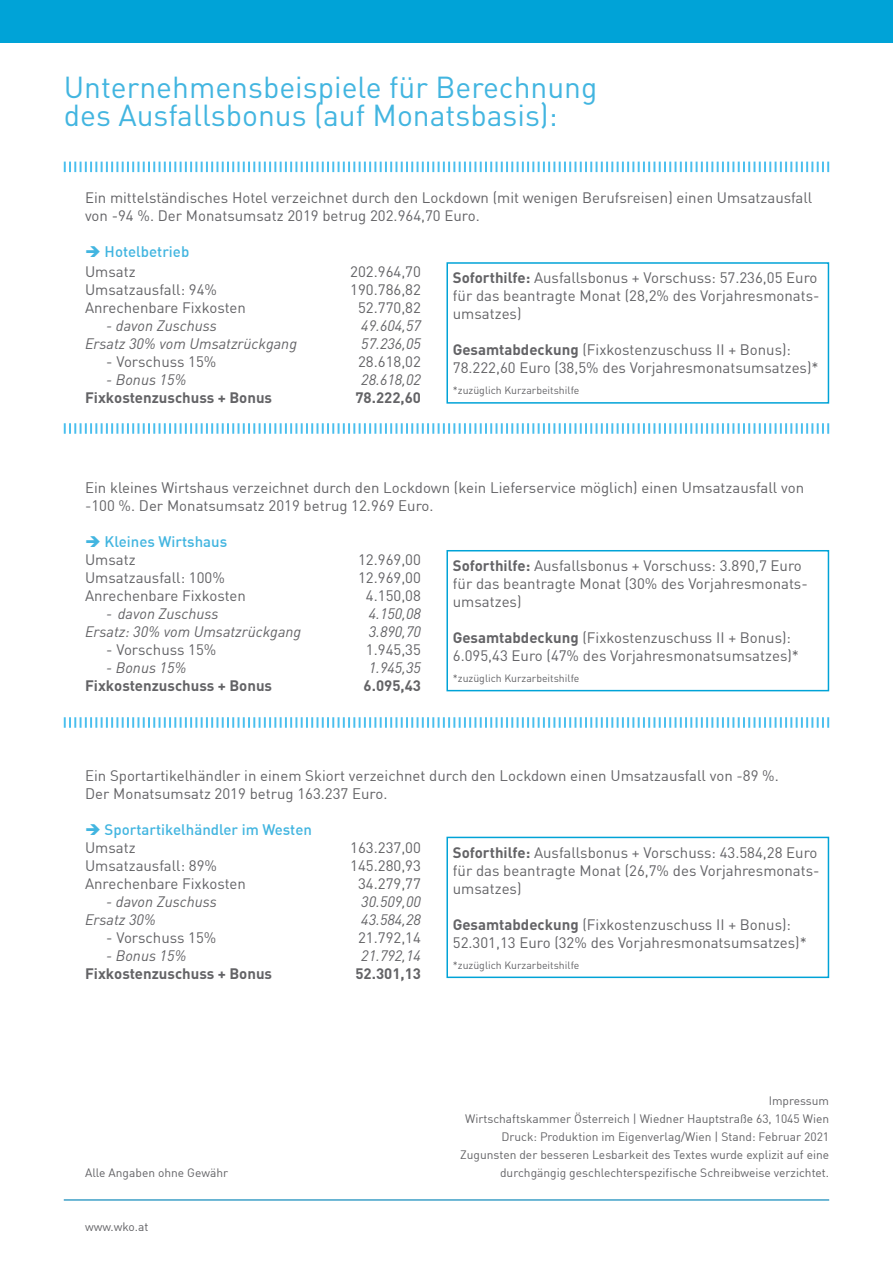
<style>
.page{position:relative;width:893px;height:1263px;background:#fff}
.page>*{position:absolute;margin:0;border:0;box-sizing:border-box;transform-origin:0 0}
.t1{font:30px/28.5px "DIN Pro";color:#42b5e0}
.t2{font:15px/18px "DIN Pro";color:#636366}
.t3{font:15px/18px "DIN";color:#636366}
.t4{font:italic 15px "DIN Pro";color:#636366}
.t5{font:700 15px "DIN Pro";color:#636366}
.t6{font:500 15px "DIN";color:#42b5e0}
.t7{font:12px/18px "DIN";color:#636366;text-align:right}
.t8{font:10.5px "DIN Pro";color:#636366}
.s1{font-weight:700}
</style>
<div class="page">
<hr style="left:64px;top:1199px;width:765px;height:2px;background:#3ea0c7">
<div style="left:0;top:0;width:893px;height:43px;background:#00a3d7"></div>
<svg style="left:64px;top:162px;width:765px;height:10px"></svg>
<svg style="left:64px;top:423px;width:765px;height:11px"></svg>
<svg style="left:64px;top:717px;width:765px;height:11px"></svg>
<div style="left:446px;top:262px;width:383px;height:142px;border:2px solid #00a3d7"></div>
<div style="left:446px;top:550px;width:383px;height:141px;border:2px solid #00a3d7"></div>
<div style="left:446px;top:837px;width:383px;height:141px;border:2px solid #00a3d7"></div>
<h1 class="t1" style="left:64px;top:71px;width:535px">Unternehmensbeispiele für Berechnung des Ausfallsbonus (auf Monatsbasis):</h1>
<p class="t2" style="left:85px;top:188px;width:729px">Ein mittelständisches Hotel verzeichnet durch den Lockdown (mit wenigen Berufsreisen) einen Umsatzausfall von -94 %. Der Monatsumsatz 2019 betrug 202.964,70 Euro.</p>
<p class="t6" style="left:85px;top:242px;width:106px">➔ Hotelbetrieb</p>
<p class="t2" style="left:85px;top:261px;width:52px">Umsatz</p>
<p class="t2" style="left:350px;top:261px;width:72px">202.964,70</p>
<p class="t2" style="left:85px;top:279px;width:133px">Umsatzausfall: 94%</p>
<p class="t2" style="left:350px;top:279px;width:72px">190.786,82</p>
<p class="t2" style="left:85px;top:297px;width:162px">Anrechenbare Fixkosten</p>
<p class="t2" style="left:358px;top:297px;width:64px">52.770,82</p>
<p class="t4" style="left:106px;top:316px;width:112px">- davon Zuschuss</p>
<p class="t4" style="left:361px;top:316px;width:61px">49.604,57</p>
<p class="t4" style="left:85px;top:334px;width:214px">Ersatz 30% vom Umsatzrückgang</p>
<p class="t4" style="left:361px;top:334px;width:61px">57.236,05</p>
<p class="t2" style="left:106px;top:351px;width:112px">- Vorschuss 15%</p>
<p class="t2" style="left:358px;top:351px;width:64px">28.618,02</p>
<p class="t4" style="left:106px;top:370px;width:82px">- Bonus 15%</p>
<p class="t4" style="left:361px;top:370px;width:61px">28.618,02</p>
<p class="t5" style="left:85px;top:387px;width:189px">Fixkostenzuschuss + Bonus</p>
<p class="t5" style="left:355px;top:387px;width:67px">78.222,60</p>
<p class="t2" style="left:453px;top:268px;width:368px"><span class="s1">Soforthilfe:</span> Ausfallsbonus + Vorschuss: 57.236,05 Euro für das beantragte Monat (28,2% des Vorjahresmonats&shy;umsatzes)</p>
<p class="t2" style="left:453px;top:340px;width:367px"><span class="s1">Gesamtabdeckung</span> (Fixkostenzuschuss II + Bonus):<br>78.222,60 Euro (38,5% des Vorjahresmonatsumsatzes)*</p>
<p class="t8" style="left:453px;top:383px;width:128px">*zuzüglich Kurzarbeitshilfe</p>
<p class="t3" style="left:85px;top:478px;width:720px">Ein kleines Wirtshaus verzeichnet durch den Lockdown (kein Lieferservice möglich) einen Umsatzausfall von -100 %. Der Monatsumsatz 2019 betrug 12.969 Euro.</p>
<p class="t6" style="left:85px;top:532px;width:144px">➔ Kleines Wirtshaus</p>
<p class="t2" style="left:85px;top:549px;width:52px">Umsatz</p>
<p class="t2" style="left:358px;top:549px;width:64px">12.969,00</p>
<p class="t2" style="left:85px;top:567px;width:141px">Umsatzausfall: 100%</p>
<p class="t2" style="left:358px;top:567px;width:64px">12.969,00</p>
<p class="t2" style="left:85px;top:585px;width:162px">Anrechenbare Fixkosten</p>
<p class="t2" style="left:366px;top:585px;width:56px">4.150,08</p>
<p class="t4" style="left:106px;top:604px;width:114px">- davon Zuschuss</p>
<p class="t4" style="left:369px;top:604px;width:54px">4.150,08</p>
<p class="t4" style="left:85px;top:622px;width:218px">Ersatz: 30% vom Umsatzrückgang</p>
<p class="t4" style="left:369px;top:622px;width:54px">3.890,70</p>
<p class="t2" style="left:106px;top:639px;width:112px">- Vorschuss 15%</p>
<p class="t2" style="left:366px;top:639px;width:56px">1.945,35</p>
<p class="t4" style="left:106px;top:658px;width:82px">- Bonus 15%</p>
<p class="t4" style="left:369px;top:658px;width:54px">1.945,35</p>
<p class="t5" style="left:85px;top:675px;width:189px">Fixkostenzuschuss + Bonus</p>
<p class="t5" style="left:364px;top:675px;width:59px">6.095,43</p>
<p class="t2" style="left:453px;top:556px;width:356px"><span class="s1">Soforthilfe:</span> Ausfallsbonus + Vorschuss: 3.890,7 Euro für das beantragte Monat (30% des Vorjahresmonats&shy;umsatzes)</p>
<p class="t2" style="left:453px;top:628px;width:348px"><span class="s1">Gesamtabdeckung</span> (Fixkostenzuschuss II + Bonus):<br>6.095,43 Euro (47% des Vorjahresmonatsumsatzes)*</p>
<p class="t8" style="left:453px;top:671px;width:128px">*zuzüglich Kurzarbeitshilfe</p>
<p class="t3" style="left:85px;top:766px;width:695px">Ein Sportartikelhändler in einem Skiort verzeichnet durch den Lockdown einen Umsatzausfall von -89 %.<br>Der Monatsumsatz 2019 betrug 163.237 Euro.</p>
<p class="t6" style="left:85px;top:820px;width:228px">➔ Sportartikelhändler im Westen</p>
<p class="t2" style="left:85px;top:837px;width:52px">Umsatz</p>
<p class="t2" style="left:350px;top:837px;width:72px">163.237,00</p>
<p class="t2" style="left:85px;top:855px;width:133px">Umsatzausfall: 89%</p>
<p class="t2" style="left:350px;top:855px;width:72px">145.280,93</p>
<p class="t2" style="left:85px;top:873px;width:162px">Anrechenbare Fixkosten</p>
<p class="t2" style="left:358px;top:873px;width:64px">34.279,77</p>
<p class="t4" style="left:106px;top:892px;width:112px">- davon Zuschuss</p>
<p class="t4" style="left:361px;top:892px;width:61px">30.509,00</p>
<p class="t4" style="left:85px;top:910px;width:72px">Ersatz 30%</p>
<p class="t4" style="left:361px;top:910px;width:61px">43.584,28</p>
<p class="t2" style="left:106px;top:927px;width:112px">- Vorschuss 15%</p>
<p class="t2" style="left:358px;top:927px;width:64px">21.792,14</p>
<p class="t4" style="left:106px;top:946px;width:82px">- Bonus 15%</p>
<p class="t4" style="left:361px;top:946px;width:61px">21.792,14</p>
<p class="t5" style="left:85px;top:963px;width:189px">Fixkostenzuschuss + Bonus</p>
<p class="t5" style="left:355px;top:963px;width:67px">52.301,13</p>
<p class="t2" style="left:453px;top:842px;width:368px"><span class="s1">Soforthilfe:</span> Ausfallsbonus + Vorschuss: 43.584,28 Euro für das beantragte Monat (26,7% des Vorjahresmonats&shy;umsatzes)</p>
<p class="t2" style="left:453px;top:914px;width:355px"><span class="s1">Gesamtabdeckung</span> (Fixkostenzuschuss II + Bonus):<br>52.301,13 Euro (32% des Vorjahresmonatsumsatzes)*</p>
<p class="t8" style="left:453px;top:958px;width:128px">*zuzüglich Kurzarbeitshilfe</p>
<p class="t7" style="left:460px;top:1091px;width:370px">Impressum<br>Wirtschaftskammer Österreich | Wiedner Hauptstraße 63, 1045 Wien Druck: Produktion im Eigenverlag/Wien | Stand: Februar 2021<br>Zugunsten der besseren Lesbarkeit des Textes wurde explizit auf eine</p>
<p class="t7" style="left:85px;top:1163px;width:145px">Alle Angaben ohne Gewähr</p>
<p class="t7" style="left:500px;top:1163px;width:331px">durchgängig geschlechterspezifische Schreibweise verzichtet.</p>
<p class="t7" style="left:85px;top:1217px;width:65px">www.wko.at</p>
</div>
